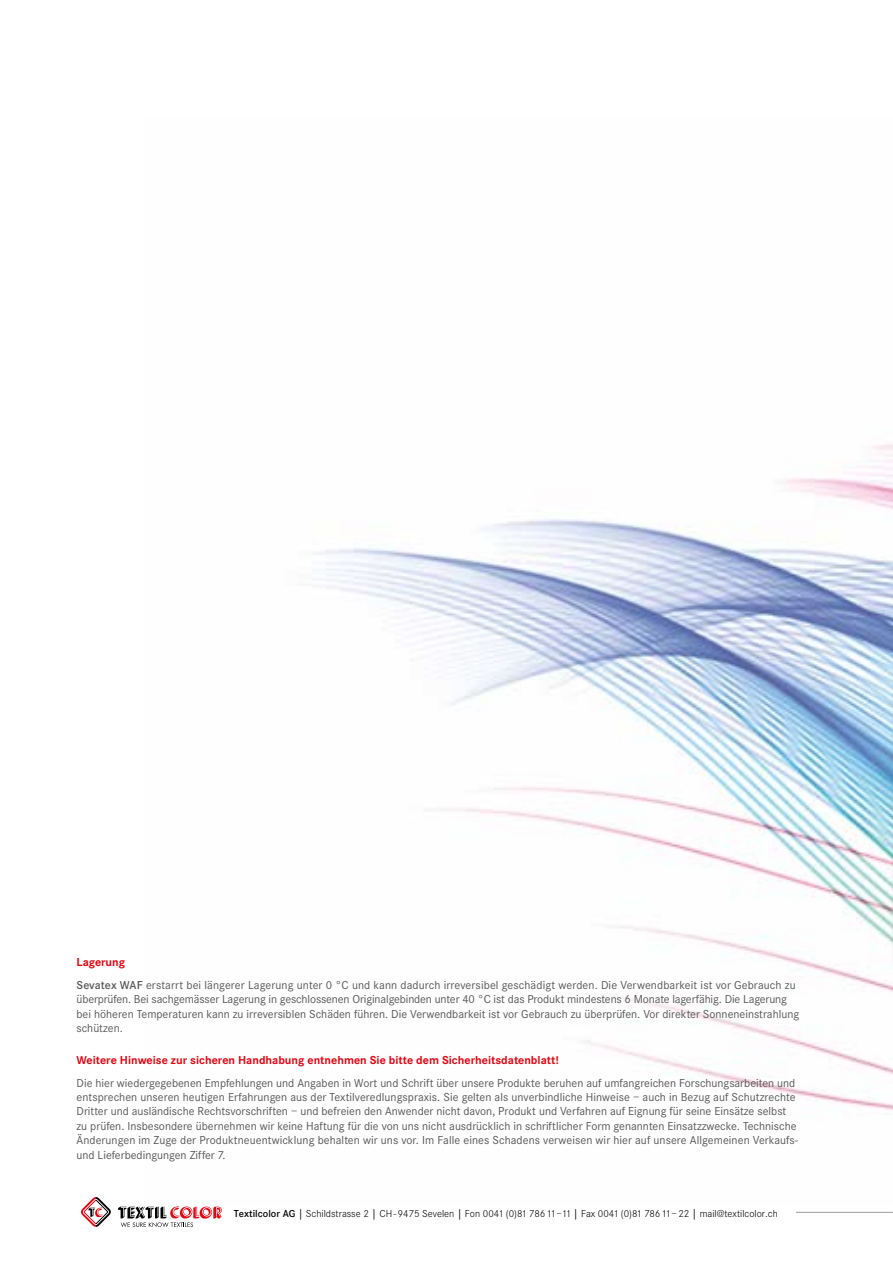
<style>
.page{position:relative;width:893px;height:1263px;background:#fff}
.page>*{position:absolute;margin:0;border:0;box-sizing:border-box;transform-origin:0 0}
.t1{font:12px/14.4px "Corporate S";color:#575756}
.t2{font:700 12px "Corporate S";color:#e30613}
.t3{font:300 10.5px "Corporate S";color:#000}
.s1{font-weight:700;color:#e30613}
.s2{font-weight:600}
.s3{font-weight:400}
</style>
<div class="page">
<img style="left:313px;top:444px;width:580px;height:667px">
<hr style="left:890px;top:656px;width:3px;height:316px;background:#000;opacity:.35">
<svg style="left:892px;top:659px;width:1px;height:298px"></svg>
<hr style="left:795px;top:1212px;width:98px;height:1px;background:#9d9d9c">
<svg style="left:81px;top:1197px;width:30px;height:30px"></svg>
<svg style="left:118px;top:1206px;width:104px;height:21px"></svg>
<p class="t1" style="left:77px;top:950px;width:721px;line-height:23px"><span class="s1">Lagerung<br></span><span class="s2">Sevatex WAF</span> erstarrt bei längerer Lagerung unter 0 °C und kann dadurch irreversibel geschädigt werden. Die Verwendbarkeit ist vor Gebrauch zu</p>
<p class="t1" style="left:77px;top:992px;width:724px">überprüfen. Bei sachgemässer Lagerung in geschlossenen Originalgebinden unter 40 °C ist das Produkt mindestens 6 Monate lagerfähig. Die Lagerung bei höheren Temperaturen kann zu irreversiblen Schäden führen. Die Verwendbarkeit ist vor Gebrauch zu überprüfen. Vor direkter Sonneneinstrahlung schützen.</p>
<p class="t2" style="left:77px;top:1053px;width:484px">Weitere Hinweise zur sicheren Handhabung entnehmen Sie bitte dem Sicherheitsdatenblatt!</p>
<p class="t1" style="left:77px;top:1075px;width:723px">Die hier wiedergegebenen Empfehlungen und Angaben in Wort und Schrift über unsere Produkte beruhen auf umfangreichen Forschungsarbeiten und entsprechen unseren heutigen Erfahrungen aus der Textilveredlungspraxis. Sie gelten als unverbindliche Hinweise – auch in Bezug auf Schutzrechte Dritter und ausländische Rechtsvorschriften – und befreien den Anwender nicht davon, Produkt und Verfahren auf Eignung für seine Einsätze selbst zu prüfen. Insbesondere übernehmen wir keine Haftung für die von uns nicht ausdrücklich in schriftlicher Form genannten Einsatzzwecke. Technische Änderungen im Zuge der Produktneuentwicklung behalten wir uns vor. Im Falle eines Schadens verweisen wir hier auf unsere Allgemeinen Verkaufs&shy;und Lieferbedingungen Ziffer 7.</p>
<p class="t3" style="left:234px;top:1207px;width:545px"><span class="s2">Textilcolor AG</span> <span class="s3">|</span> Schildstrasse 2 <span class="s3">|</span> CH-9475 Sevelen <span class="s3">|</span> Fon 0041 (0)81 786 11–11 <span class="s3">|</span> Fax 0041 (0)81 786 11–22 <span class="s3">|</span> mail@textilcolor.ch</p>
</div>
